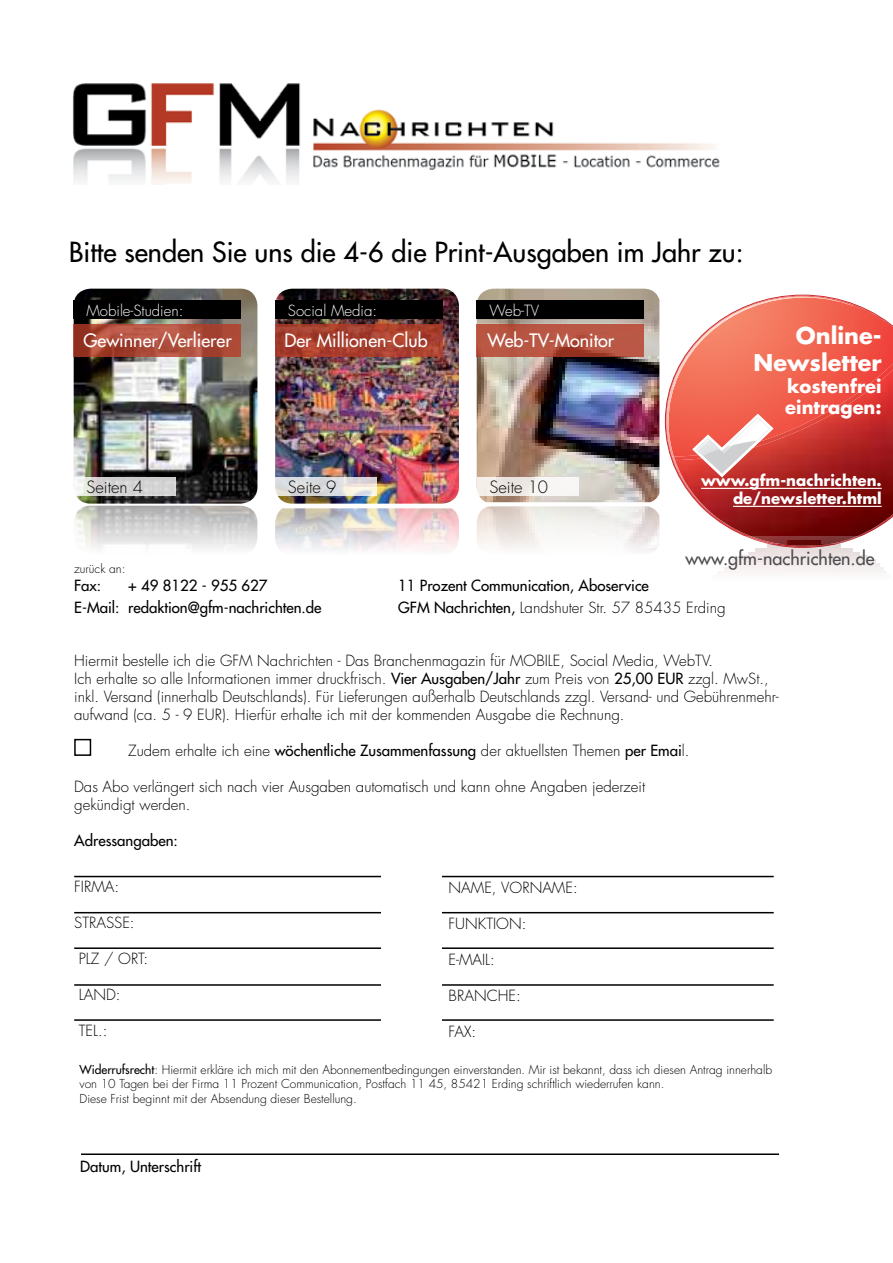
<style>
.page{position:relative;width:893px;height:1263px;background:#fff}
.page>*{position:absolute;margin:0;border:0;box-sizing:border-box;transform-origin:0 0}
.t1{font:27px "Futura";color:#000}
.t2{font:700 22.5px/27px "Futura";color:#fff;text-align:right}
.t3{font:18px "Futura";color:#fff}
.t4{font:18px "Futura";color:#4d4d4f}
.t5{font:700 18px/21.6px "Futura";color:#fff}
.t6{font:300 16.5px "Futura";color:#000}
.t7{font:300 15px/18px "Futura";color:#000}
.t8{font:15px "Futura";color:#000}
.t9{font:300 15px "Futura";color:#000}
.t10{font:700 15px/18px "Futura";color:#fff;text-align:right}
.t11{font:300 15px "Futura";color:#fff}
.t12{font:300 12px/14.4px "Futura";color:#000}
.s1{font-weight:400}
</style>
<div class="page">
<hr style="left:74px;top:984px;width:700px;height:2px;background:#000">
<hr style="left:74px;top:912px;width:700px;height:1px;background:#000">
<hr style="left:74px;top:947px;width:700px;height:2px;background:#000">
<hr style="left:74px;top:1019px;width:700px;height:2px;background:#000">
<hr style="left:74px;top:876px;width:700px;height:1px;background:#000">
<div style="left:74px;top:739px;width:17px;height:17px;border:2px solid #000"></div>
<hr style="left:81px;top:1153px;width:698px;height:2px;background:#000">
<img style="left:73px;top:83px;width:647px;height:101px">
<svg style="left:665px;top:295px;width:228px;height:166px"></svg>
<img style="left:667px;top:297px;width:194px;height:163px">
<img style="left:673px;top:364px;width:220px;height:50px">
<img style="left:675px;top:370px;width:218px;height:44px">
<svg style="left:672px;top:414px;width:221px;height:122px;background:#b74644"></svg>
<img style="left:696px;top:438px;width:14px;height:13px">
<hr style="left:701px;top:488px;width:181px;height:1px;background:#fff">
<hr style="left:733px;top:506px;width:149px;height:1px;background:#fff">
<div style="left:381px;top:850px;width:61px;height:181px;background:#fff"></div>
<img style="left:717px;top:536px;width:170px;height:37px">
<img style="left:74px;top:289px;width:183px;height:215px">
<img style="left:275px;top:289px;width:184px;height:215px">
<img style="left:477px;top:289px;width:182px;height:213px">
<div style="left:74px;top:301px;width:167px;height:18px;background:#000"></div>
<div style="left:275px;top:301px;width:168px;height:18px;background:#000"></div>
<div style="left:477px;top:301px;width:167px;height:18px;background:#000"></div>
<svg style="left:74px;top:324px;width:167px;height:32px;background:#ab4938"></svg>
<svg style="left:275px;top:324px;width:168px;height:32px;background:#a73f2e"></svg>
<svg style="left:477px;top:324px;width:167px;height:32px;background:#b55340"></svg>
<svg style="left:74px;top:477px;width:102px;height:18px;background:#d7d7d6"></svg>
<svg style="left:275px;top:477px;width:102px;height:18px;background:#dfdedd"></svg>
<div style="left:477px;top:477px;width:102px;height:18px;background:linear-gradient(to right,#eee6e0,#f8f8f7)"></div>
<img style="left:74px;top:506px;width:183px;height:43px">
<img style="left:275px;top:508px;width:184px;height:43px">
<img style="left:477px;top:506px;width:182px;height:45px">
<h1 class="t1" style="left:69px;top:234px;width:676px">Bitte senden Sie uns die 4-6 die Print-Ausgaben im Jahr zu:</h1>
<p class="t11" style="left:86px;top:301px;width:98px">Mobile-Studien:</p>
<p class="t11" style="left:288px;top:301px;width:91px">Social Media:</p>
<p class="t11" style="left:489px;top:301px;width:51px">Web-TV</p>
<p class="t3" style="left:84px;top:329px;width:150px">Gewinner/Verlierer</p>
<p class="t3" style="left:285px;top:329px;width:145px">Der Millionen-Club</p>
<p class="t3" style="left:487px;top:329px;width:128px">Web-TV-Monitor</p>
<h2 class="t2" style="left:754px;top:321px;width:130px">Online-<br>Newsletter</h2>
<p class="t5" style="left:785px;top:374px;width:98px">kostenfrei eintragen:</p>
<p class="t6" style="left:86px;top:476px;width:58px">Seiten 4</p>
<p class="t6" style="left:288px;top:476px;width:50px">Seite 9</p>
<p class="t6" style="left:489px;top:476px;width:60px">Seite 10</p>
<p class="t10" style="left:701px;top:471px;width:182px">www.gfm-nachrichten. de/newsletter.html</p>
<p class="t4" style="left:685px;top:547px;width:191px">www.gfm-nachrichten.de</p>
<p class="t12" style="left:74px;top:562px;width:53px">zurück an:</p>
<p class="t8" style="left:74px;top:576px;width:29px">Fax:</p>
<p class="t8" style="left:128px;top:576px;width:141px">+ 49 8122 - 955 627</p>
<p class="t8" style="left:398px;top:576px;width:252px">11 Prozent Communication, Aboservice</p>
<p class="t8" style="left:74px;top:597px;width:249px">E-Mail: redaktion@gfm-nachrichten.de</p>
<p class="t7" style="left:398px;top:598px;width:329px"><span class="s1">GFM Nachrichten,</span> Landshuter Str. 57 85435 Erding</p>
<p class="t7" style="left:74px;top:651px;width:706px">Hiermit bestelle ich die GFM Nachrichten - Das Branchenmagazin für MOBILE, Social Media, WebTV.<br>Ich erhalte so alle Informationen immer druckfrisch. <span class="s1">Vier Ausgaben/Jahr</span> zum Preis von <span class="s1">25,00 EUR</span> zzgl. MwSt., inkl. Versand (innerhalb Deutschlands). Für Lieferungen außerhalb Deutschlands zzgl. Versand- und Gebührenmehr&shy;aufwand (ca. 5 - 9 EUR). Hierfür erhalte ich mit der kommenden Ausgabe die Rechnung.</p>
<p class="t7" style="left:128px;top:741px;width:563px">Zudem erhalte ich eine <span class="s1">wöchentliche Zusammenfassung</span> der aktuellsten Themen <span class="s1">per Emai</span>l.</p>
<p class="t7" style="left:74px;top:777px;width:572px">Das Abo verlängert sich nach vier Ausgaben automatisch und kann ohne Angaben jederzeit gekündigt werden.</p>
<p class="t8" style="left:74px;top:830px;width:105px">Adressangaben:</p>
<p class="t9" style="left:74px;top:877px;width:46px">FIRMA:</p>
<p class="t9" style="left:74px;top:913px;width:62px">STRASSE:</p>
<p class="t9" style="left:79px;top:949px;width:71px">PLZ / ORT:</p>
<p class="t9" style="left:79px;top:985px;width:43px">LAND:</p>
<p class="t9" style="left:79px;top:1021px;width:30px">TEL.:</p>
<p class="t12" style="left:80px;top:1062px;width:694px"><span class="s1">Widerrufsrecht</span>: Hiermit erkläre ich mich mit den Abonnementbedingungen einverstanden. Mir ist bekannt, dass ich diesen Antrag innerhalb von 10 Tagen bei der Firma 11 Prozent Communication, Postfach 11 45, 85421 Erding schriftlich wiederrufen kann.<br>Diese Frist beginnt mit der Absendung dieser Bestellung.</p>
<p class="t9" style="left:449px;top:878px;width:131px">NAME, VORNAME:</p>
<p class="t9" style="left:449px;top:914px;width:79px">FUNKTION:</p>
<p class="t9" style="left:449px;top:950px;width:48px">E-MAIL:</p>
<p class="t9" style="left:449px;top:986px;width:74px">BRANCHE:</p>
<p class="t9" style="left:449px;top:1022px;width:29px">FAX:</p>
<p class="t8" style="left:80px;top:1156px;width:122px">Datum, Unterschrift</p>
</div>
